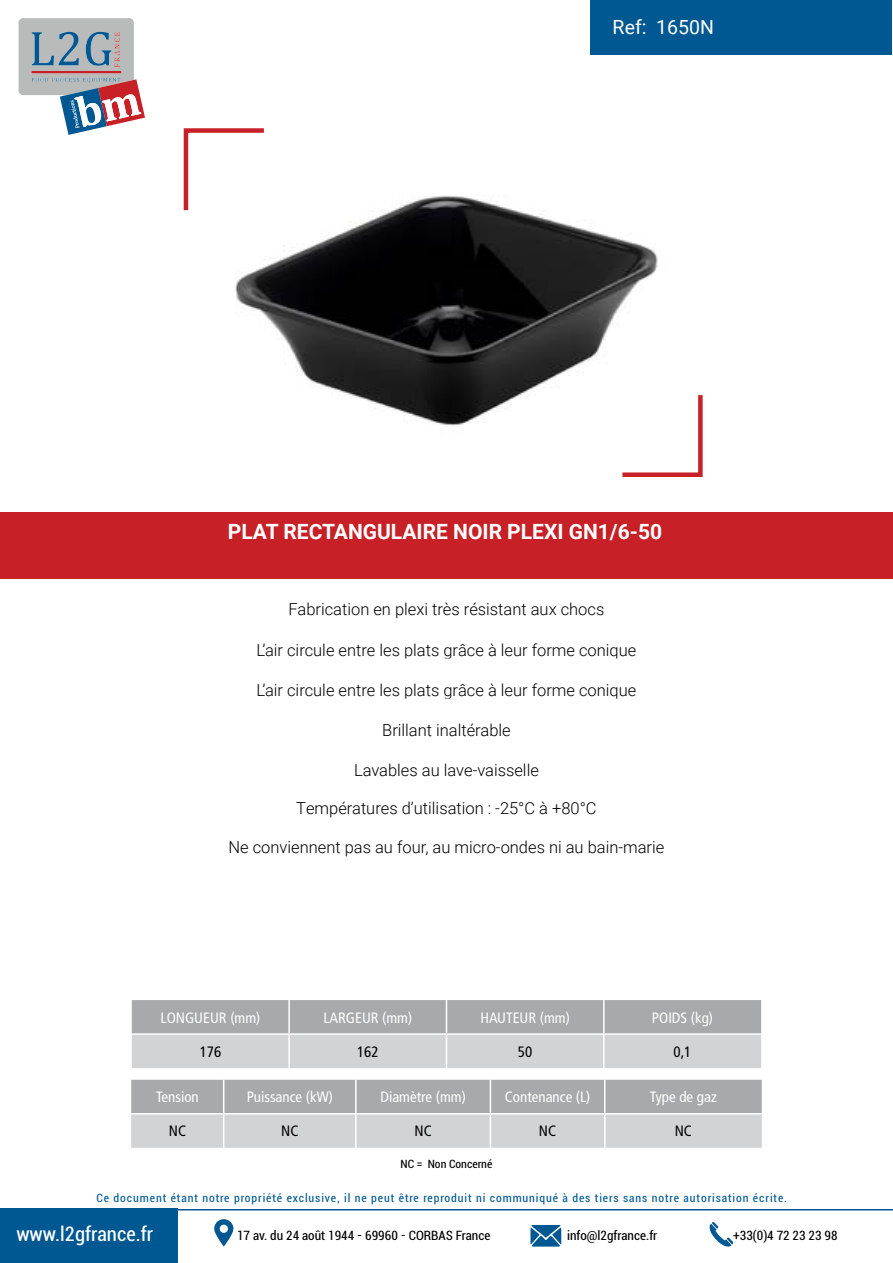
<style>
.page{position:relative;width:893px;height:1263px;background:#fff}
.page>*{position:absolute;margin:0;border:0;box-sizing:border-box;transform-origin:0 0}
.t1{font:700 21px "Roboto";color:#fff}
.t2{font:condensed 21px "Roboto";color:#fff}
.t3{font:19.5px "Roboto";color:#fff}
.t4{font:300 16.5px "Roboto";color:#000}
.t5{font:condensed 15px "Frutiger LT Std";color:#fff}
.t6{font:condensed 15px "Frutiger LT Std";color:#000}
.t7{font:condensed 13.5px "Roboto";color:#000}
.t8{font:condensed 12px "Roboto";letter-spacing:.075em;color:#005893}
.t9{font:condensed 12px "Roboto";color:#000}
</style>
<div class="page">
<div style="left:0;top:513px;width:893px;height:66px;background:#c72127"></div>
<svg style="left:622px;top:395px;width:81px;height:82px"></svg>
<svg style="left:183px;top:128px;width:81px;height:83px"></svg>
<svg style="left:18px;top:18px;width:127px;height:117px"></svg>
<div style="left:590px;top:0;width:301px;height:54px;background:#005893"></div>
<div style="left:0;top:1209px;width:178px;height:54px;background:#005893"></div>
<hr style="left:178px;top:1209px;width:715px;height:1px;background:#005893">
<svg style="left:214px;top:1219px;width:20px;height:27px"></svg>
<svg style="left:530px;top:1225px;width:31px;height:21px"></svg>
<svg style="left:710px;top:1222px;width:23px;height:24px"></svg>
<img style="left:200px;top:148px;width:489px;height:310px">
<svg style="left:132px;top:1000px;width:629px;height:68px;background:#bcbec0"></svg>
<hr style="left:288px;top:1000px;width:2px;height:33px;background:#fff">
<hr style="left:446px;top:1000px;width:1px;height:33px;background:#fff">
<hr style="left:603px;top:1000px;width:2px;height:33px;background:#fff">
<hr style="left:132px;top:1033px;width:157px;height:2px;background:#fff">
<hr style="left:289px;top:1033px;width:157px;height:2px;background:#fff">
<hr style="left:288px;top:1035px;width:2px;height:33px;background:#fff">
<hr style="left:446px;top:1033px;width:158px;height:2px;background:#fff">
<hr style="left:446px;top:1035px;width:1px;height:33px;background:#fff">
<hr style="left:604px;top:1033px;width:157px;height:2px;background:#fff">
<hr style="left:603px;top:1035px;width:2px;height:33px;background:#fff">
<svg style="left:131px;top:1080px;width:631px;height:68px;background:#bcbec0"></svg>
<hr style="left:223px;top:1080px;width:1px;height:33px;background:#fff">
<hr style="left:355px;top:1080px;width:2px;height:33px;background:#fff">
<hr style="left:490px;top:1080px;width:1px;height:33px;background:#fff">
<hr style="left:604px;top:1080px;width:1px;height:33px;background:#fff">
<hr style="left:131px;top:1113px;width:93px;height:1px;background:#fff">
<hr style="left:224px;top:1113px;width:132px;height:1px;background:#fff">
<hr style="left:223px;top:1114px;width:1px;height:34px;background:#fff">
<hr style="left:356px;top:1113px;width:134px;height:1px;background:#fff">
<hr style="left:355px;top:1114px;width:2px;height:34px;background:#fff">
<hr style="left:490px;top:1113px;width:115px;height:1px;background:#fff">
<hr style="left:490px;top:1114px;width:1px;height:34px;background:#fff">
<hr style="left:605px;top:1113px;width:157px;height:1px;background:#fff">
<hr style="left:604px;top:1114px;width:1px;height:34px;background:#fff">
<p class="t3" style="left:613px;top:13px;width:35px">Ref:</p>
<p class="t3" style="left:656px;top:13px;width:59px">1650N</p>
<p class="t1" style="left:228px;top:516px;width:436px">PLAT RECTANGULAIRE NOIR PLEXI GN1/6-50</p>
<p class="t4" style="left:288px;top:598px;width:317px">Fabrication en plexi très résistant aux chocs</p>
<p class="t4" style="left:257px;top:638px;width:381px">L’air circule entre les plats grâce à leur forme conique</p>
<p class="t4" style="left:257px;top:678px;width:381px">L’air circule entre les plats grâce à leur forme conique</p>
<p class="t4" style="left:382px;top:718px;width:130px">Brillant inaltérable</p>
<p class="t4" style="left:354px;top:758px;width:186px">Lavables au lave-vaisselle</p>
<p class="t4" style="left:296px;top:797px;width:302px">Températures d’utilisation : -25°C à +80°C</p>
<p class="t4" style="left:229px;top:836px;width:437px">Ne conviennent pas au four, au micro-ondes ni au bain-marie</p>
<p class="t5" style="left:161px;top:1009px;width:101px">LONGUEUR (mm)</p>
<p class="t5" style="left:323px;top:1009px;width:90px">LARGEUR (mm)</p>
<p class="t5" style="left:480px;top:1009px;width:91px">HAUTEUR (mm)</p>
<p class="t5" style="left:652px;top:1009px;width:63px">POIDS (kg)</p>
<p class="t6" style="left:200px;top:1043px;width:23px">176</p>
<p class="t6" style="left:357px;top:1043px;width:23px">162</p>
<p class="t6" style="left:518px;top:1043px;width:16px">50</p>
<p class="t6" style="left:673px;top:1043px;width:19px">0,1</p>
<p class="t5" style="left:156px;top:1088px;width:44px">Tension</p>
<p class="t5" style="left:247px;top:1088px;width:88px">Puissance (kW)</p>
<p class="t5" style="left:380px;top:1088px;width:87px">Diamètre (mm)</p>
<p class="t5" style="left:505px;top:1088px;width:87px">Contenance (L)</p>
<p class="t5" style="left:650px;top:1088px;width:69px">Type de gaz</p>
<p class="t6" style="left:169px;top:1122px;width:19px">NC</p>
<p class="t6" style="left:281px;top:1122px;width:19px">NC</p>
<p class="t6" style="left:415px;top:1122px;width:19px">NC</p>
<p class="t6" style="left:539px;top:1122px;width:19px">NC</p>
<p class="t6" style="left:675px;top:1122px;width:19px">NC</p>
<p class="t9" style="left:401px;top:1156px;width:93px">NC = Non Concerné</p>
<p class="t8" style="left:97px;top:1190px;width:692px">Ce document étant notre propriété exclusive, il ne peut être reproduit ni communiqué à des tiers sans notre autorisation écrite.</p>
<p class="t2" style="left:16px;top:1219px;width:138px">www.l2gfrance.fr</p>
<p class="t7" style="left:237px;top:1227px;width:255px">17 av. du 24 août 1944 - 69960 - CORBAS France</p>
<p class="t7" style="left:567px;top:1227px;width:92px">info@l2gfrance.fr</p>
<p class="t7" style="left:733px;top:1227px;width:106px">+33(0)4 72 23 23 98</p>
</div>
